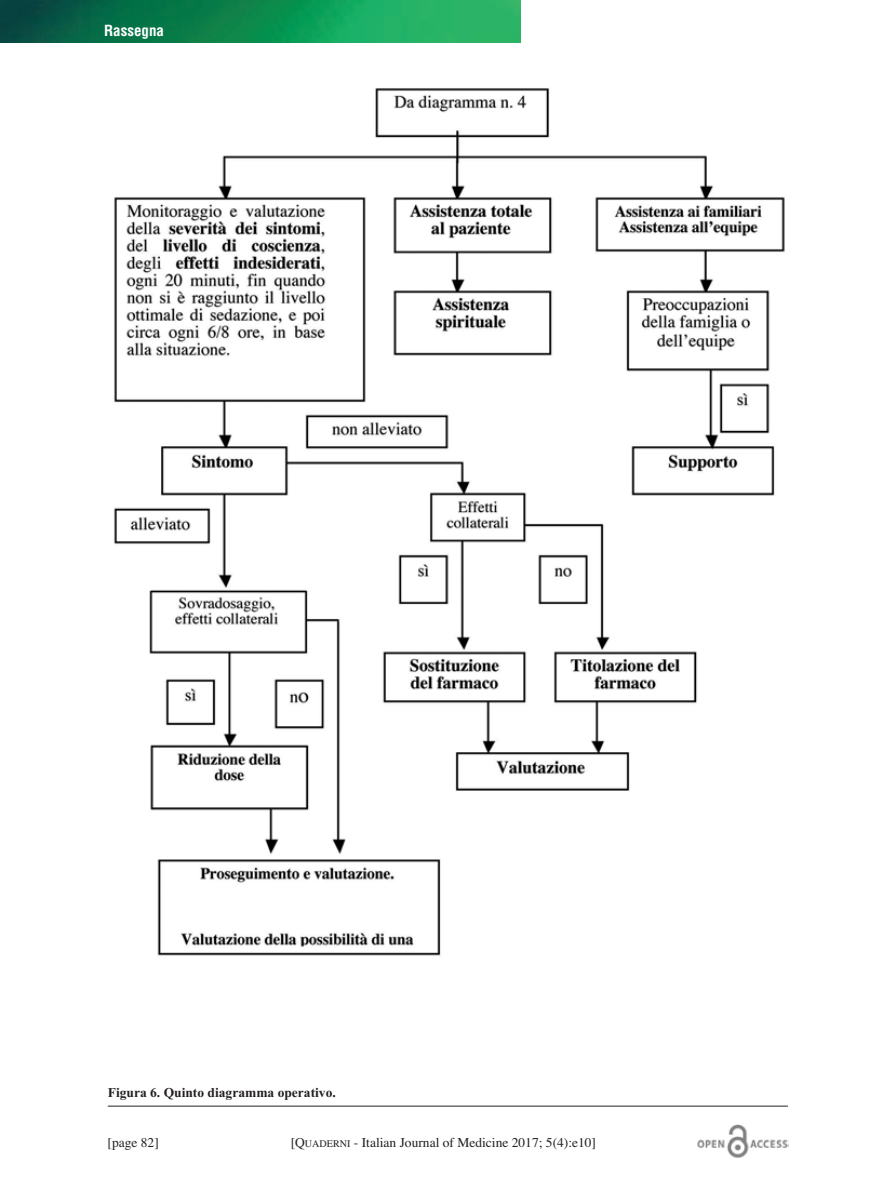
<style>
.page{position:relative;width:893px;height:1191px;background:#fff}
.page>*{position:absolute;margin:0;border:0;box-sizing:border-box;transform-origin:0 0}
.t1{font:700 condensed 15px "Helvetica";color:#fff}
.t2{font:13.5px "Times";color:#231f20}
.t3{font:700 13.5px "Times New Roman";color:#231f20}
.s1{font-size:10.2px}
</style>
<div class="page">
<img style="left:0;top:0;width:520px;height:42px">
<img style="left:697px;top:1124px;width:91px;height:34px">
<img style="left:114px;top:88px;width:671px;height:868px">
<hr style="left:108px;top:1105px;width:680px;height:1px;background:#231f20">
<p class="t1" style="left:104px;top:22px;width:61px">Rassegna</p>
<p class="t3" style="left:108px;top:1084px;width:230px">Figura 6. Quinto diagramma operativo.</p>
<p class="t2" style="left:107px;top:1134px;width:53px">[page 82]</p>
<p class="t2" style="left:291px;top:1134px;width:307px">[Q<span class="s1">UADERNI</span> - Italian Journal of Medicine 2017; 5(4):e10]</p>
</div>
